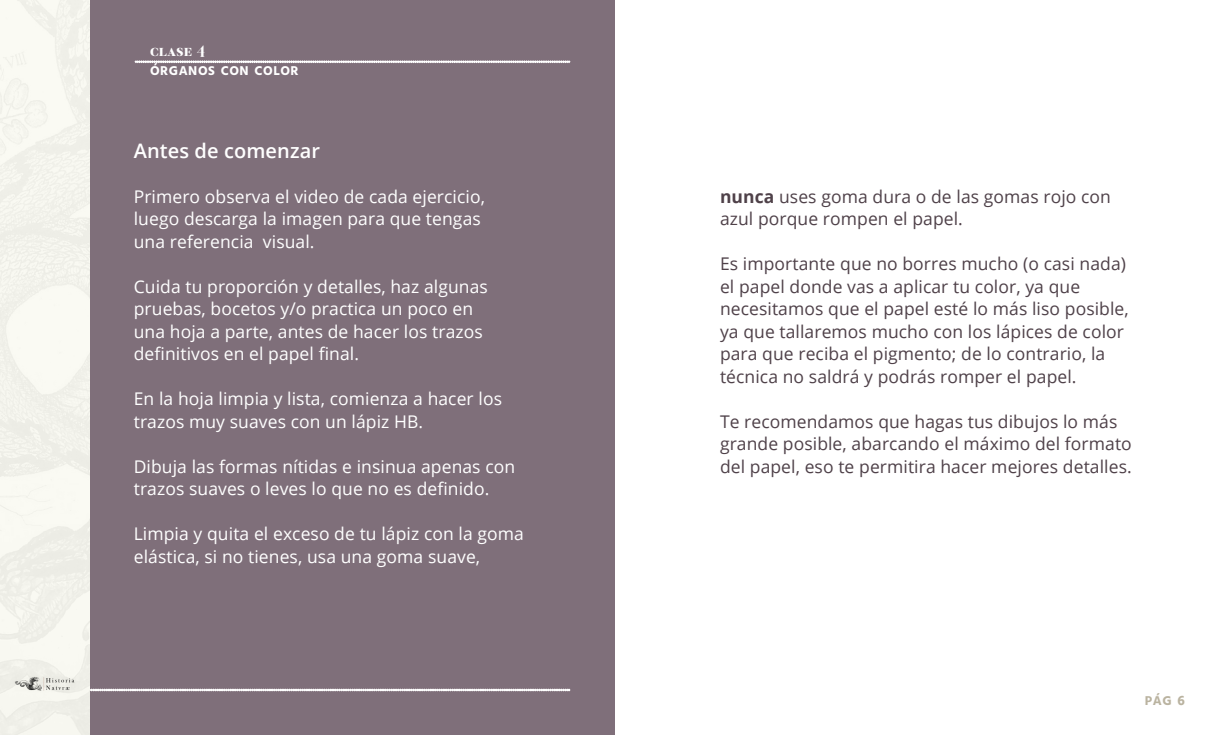
<style>
.page{position:relative;width:1230px;height:735px;background:#fff}
.page>*{position:absolute;margin:0;border:0;box-sizing:border-box;transform-origin:0 0}
.Cuerpo_de_texto{font:600 20px "Open Sans";letter-spacing:.005em;color:#fff}
.Cuerpo_de_texto-2{font:17.5px/22.5px "Open Sans";letter-spacing:.005em;color:#fff}
.Cuerpo_de_texto-3{font:17.5px/22.5px "Open Sans";letter-spacing:.005em;color:#4f4149}
.t1{font:15px "Leitura Display";letter-spacing:.025em;color:#fff}
.t2{font:700 13.12px "Hind Vadodara";letter-spacing:.045em;color:#fff}
.t3{font:700 13.12px "Hind Vadodara";color:#bab3a0}
.s1{font-weight:700}
.s2{font-size:13.75px}
</style>
<div class="page">
<div style="left:90px;top:0;width:525px;height:735px;background:#7f6f7a"></div>
<svg style="left:90px;top:689px;width:480px;height:2px"></svg>
<svg style="left:135px;top:61px;width:435px;height:2px"></svg>
<div style="left:0;top:0;width:90px;height:735px;background:#f5f5ee"></div>
<img style="left:10px;top:670px;width:70px;height:24px">
<p class="t1" style="left:150px;top:42px;width:57px">clase 4</p>
<p class="t2" style="left:150px;top:60px;width:150px">ÓRGANOS CON COLOR</p>
<p class="Cuerpo_de_texto" style="left:134px;top:137px;width:188px">Antes de comenzar</p>
<p class="Cuerpo_de_texto-2" style="left:134px;top:184px;width:353px">Primero observa el video de cada ejercicio, luego descarga la imagen para que tengas</p>
<p class="Cuerpo_de_texto-2" style="left:134px;top:229px;width:182px">una referencia visual.</p>
<p class="Cuerpo_de_texto-2" style="left:134px;top:274px;width:356px">Cuida tu proporción y detalles, haz algunas pruebas, bocetos y/o practica un poco en una hoja a parte, antes de hacer los trazos definitivos en el papel final.</p>
<p class="Cuerpo_de_texto-2" style="left:134px;top:387px;width:370px">En la hoja limpia y lista, comienza a hacer los trazos muy suaves con un lápiz HB.</p>
<p class="Cuerpo_de_texto-2" style="left:134px;top:454px;width:383px">Dibuja las formas nítidas e insinua apenas con trazos suaves o leves lo que no es definido.</p>
<p class="Cuerpo_de_texto-2" style="left:134px;top:522px;width:392px">Limpia y quita el exceso de tu lápiz con la goma elástica, si no tienes, usa una goma suave,</p>
<p class="Cuerpo_de_texto-3" style="left:720px;top:184px;width:393px"><span class="s1">nunca</span> uses goma dura o de las gomas rojo con azul porque rompen el papel.</p>
<p class="Cuerpo_de_texto-3" style="left:720px;top:252px;width:410px">Es importante que no borres mucho (o casi nada) el papel donde vas a aplicar tu color, ya que necesitamos que el papel esté lo más liso posible, ya que tallaremos mucho con los lápices de color para que reciba el pigmento; de lo contrario, la técnica no saldrá y podrás romper el papel.</p>
<p class="Cuerpo_de_texto-3" style="left:720px;top:409px;width:413px">Te recomendamos que hagas tus dibujos lo más grande posible, abarcando el máximo del formato del papel, eso te permitira hacer mejores detalles.</p>
<p class="t3" style="left:1145px;top:690px;width:42px">PÁG <span class="s2">6</span></p>
</div>
